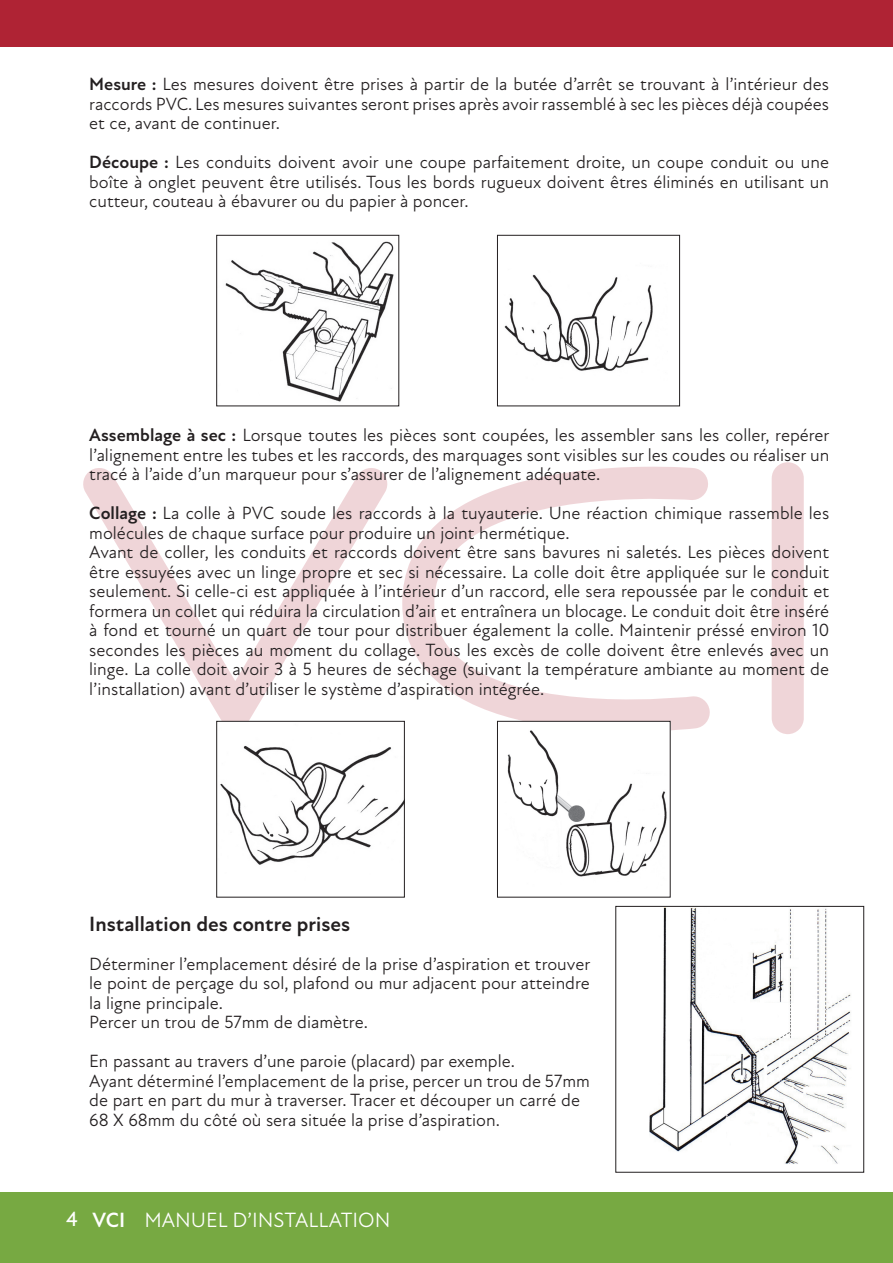
<style>
.page{position:relative;width:893px;height:1263px;background:#fff}
.page>*{position:absolute;margin:0;border:0;box-sizing:border-box;transform-origin:0 0}
.t1{font:700 21px "Atten New";color:#231f20}
.t2{font:21px "Atten New";color:#fff}
.t3{font:18px/19.5px "Atten New";color:#231f20;text-align:justify}
.s1{font-weight:700}
.s2{font-weight:500}
</style>
<div class="page">
<svg style="left:83px;top:468px;width:307px;height:253px"></svg>
<svg style="left:402px;top:466px;width:308px;height:265px"></svg>
<div style="left:772px;top:462px;width:32px;height:272px;background:#efd5d8;border-radius:16px"></div>
<div style="left:0;top:1193px;width:893px;height:70px;background:#77a942"></div>
<div style="left:0;top:0;width:893px;height:47px;background:#af2334"></div>
<img style="left:225px;top:241px;width:169px;height:161px">
<div style="left:216px;top:235px;width:183px;height:171px;border:1px solid #231f20"></div>
<img style="left:504px;top:274px;width:149px;height:97px">
<div style="left:497px;top:235px;width:183px;height:171px;border:1px solid #231f20"></div>
<img style="left:220px;top:723px;width:183px;height:142px">
<div style="left:216px;top:721px;width:189px;height:176px;border:1px solid #231f20"></div>
<img style="left:499px;top:723px;width:170px;height:154px">
<div style="left:497px;top:721px;width:174px;height:176px;border:1px solid #231f20"></div>
<img style="left:650px;top:908px;width:201px;height:256px">
<div style="left:615px;top:906px;width:249px;height:266px;border:1px solid #231f20"></div>
<p class="t3" style="left:89px;top:75px;width:741px"><span class="s1">Mesure :</span> Les mesures doivent être prises à partir de la butée d’arrêt se trouvant à l’intérieur des raccords PVC. Les mesures suivantes seront prises après avoir rassemblé à sec les pièces déjà coupées et ce, avant de continuer.</p>
<p class="t3" style="left:89px;top:153px;width:741px"><span class="s1">Découpe :</span> Les conduits doivent avoir une coupe parfaitement droite, un coupe conduit ou une boîte à onglet peuvent être utilisés. Tous les bords rugueux doivent êtres éliminés en utilisant un cutteur, couteau à ébavurer ou du papier à poncer.</p>
<p class="t3" style="left:89px;top:426px;width:742px"><span class="s1">Assemblage à sec :</span> Lorsque toutes les pièces sont coupées, les assembler sans les coller, repérer l’alignement entre les tubes et les raccords, des marquages sont visibles sur les coudes ou réaliser un tracé à l’aide d’un marqueur pour s’assurer de l’alignement adéquate.</p>
<p class="t3" style="left:89px;top:504px;width:741px;text-align:left"><span class="s1">Collage :</span> La colle à PVC soude les raccords à la tuyauterie. Une réaction chimique rassemble les molécules de chaque surface pour produire un joint hermétique.<br>Avant de coller, les conduits et raccords doivent être sans bavures ni saletés. Les pièces doivent être essuyées avec un linge propre et sec si nécessaire. La colle doit être appliquée sur le conduit seulement. Si celle-ci est appliquée à l’intérieur d’un raccord, elle sera repoussée par le conduit et formera un collet qui réduira la circulation d’air et entraînera un blocage. Le conduit doit être inséré à fond et tourné un quart de tour pour distribuer également la colle. Maintenir préssé environ 10 secondes les pièces au moment du collage. Tous les excès de colle doivent être enlevés avec un linge. La colle doit avoir 3 à 5 heures de séchage (suivant la température ambiante au moment de l’installation) avant d’utiliser le système d’aspiration intégrée.</p>
<p class="t1" style="left:89px;top:911px;width:262px">Installation des contre prises</p>
<p class="t3" style="left:89px;top:954px;width:503px;text-align:left">Déterminer l’emplacement désiré de la prise d’aspiration et trouver le point de perçage du sol, plafond ou mur adjacent pour atteindre la ligne principale.<br>Percer un trou de 57mm de diamètre.</p>
<p class="t3" style="left:89px;top:1051px;width:502px;text-align:left">En passant au travers d’une paroie (placard) par exemple.<br>Ayant déterminé l’emplacement de la prise, percer un trou de 57mm de part en part du mur à traverser. Tracer et découper un carré de 68 X 68mm du côté où sera située la prise d’aspiration.</p>
<p class="t2" style="left:66px;top:1207px;width:326px"><span class="s2">4</span> <span class="s1">VCI</span> MANUEL D’INSTALLATION</p>
</div>
